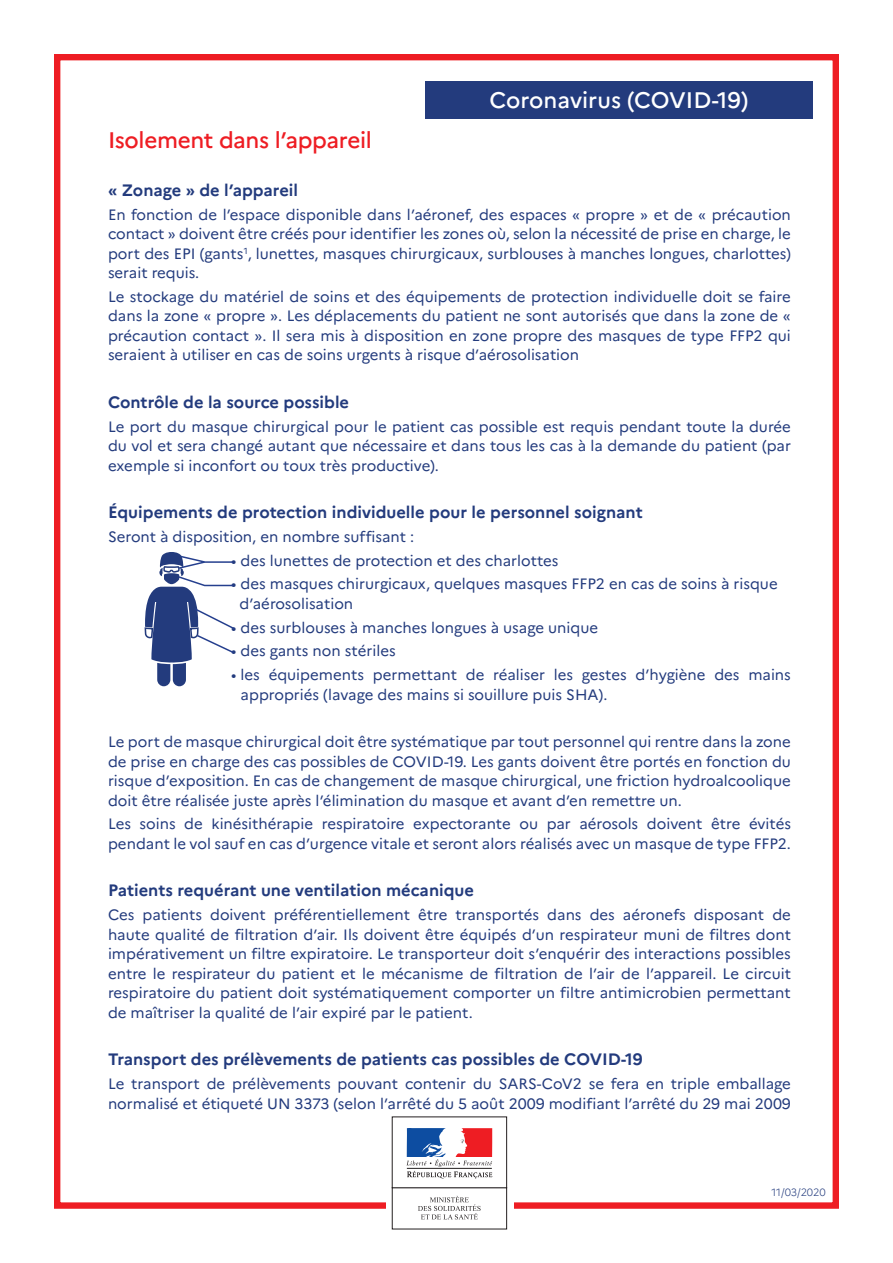
<style>
.page{position:relative;width:893px;height:1263px;background:#fff}
.page>*{position:absolute;margin:0;border:0;box-sizing:border-box;transform-origin:0 0}
.t1{font:500 22.5px "Marianne";letter-spacing:-.02em;color:#ee1d23}
.t2{font:500 22.5px "Marianne";color:#fff}
.t3{font:700 16.5px "Marianne";color:#233b7d}
.t4{font:15px/19.5px "Marianne";color:#233b7d;text-align:justify}
.t5{font:300 10.5px "Marianne";letter-spacing:-.01em;color:#233b7d}
</style>
<div class="page">
<div style="left:54px;top:54px;width:785px;height:1155px;border:6px solid #ee1d23"></div>
<div style="left:386px;top:1108px;width:128px;height:128px;background:#fff"></div>
<div style="left:392px;top:1187px;width:115px;height:42px;border:1px solid #231f20"></div>
<div style="left:392px;top:1116px;width:115px;height:72px;border:1px solid #231f20"></div>
<svg style="left:406px;top:1128px;width:86px;height:50px"></svg>
<svg style="left:418px;top:1196px;width:63px;height:23px"></svg>
<div style="left:425px;top:82px;width:388px;height:37px;background:#233b7d"></div>
<svg style="left:144px;top:552px;width:91px;height:134px"></svg>
<h1 class="t2" style="left:490px;top:87px;width:260px">Coronavirus (COVID-19)</h1>
<p class="t1" style="left:108px;top:127px;width:265px">Isolement dans l’appareil</p>
<p class="t3" style="left:108px;top:180px;width:192px">« Zonage » de l’appareil</p>
<p class="t4" style="left:108px;top:204px;width:684px">En fonction de l’espace disponible dans l’aéronef, des espaces « propre » et de « précaution contact » doivent être créés pour identifier les zones où, selon la nécessité de prise en charge, le port des EPI (gants<sup>1</sup>, lunettes, masques chirurgicaux, surblouses à manches longues, charlottes) serait requis.</p>
<p class="t4" style="left:108px;top:287px;width:684px">Le stockage du matériel de soins et des équipements de protection individuelle doit se faire dans la zone « propre ». Les déplacements du patient ne sont autorisés que dans la zone de « précaution contact ». Il sera mis à disposition en zone propre des masques de type FFP2 qui seraient à utiliser en cas de soins urgents à risque d’aérosolisation</p>
<p class="t3" style="left:108px;top:392px;width:243px">Contrôle de la source possible</p>
<p class="t4" style="left:108px;top:416px;width:684px">Le port du masque chirurgical pour le patient cas possible est requis pendant toute la durée du vol et sera changé autant que nécessaire et dans tous les cas à la demande du patient (par exemple si inconfort ou toux très productive).</p>
<p class="t3" style="left:108px;top:502px;width:536px">Équipements de protection individuelle pour le personnel soignant</p>
<p class="t4" style="left:108px;top:527px;width:308px">Seront à disposition, en nombre suffisant :</p>
<p class="t4" style="left:231px;top:550px;width:329px">• des lunettes de protection et des charlottes</p>
<p class="t4" style="left:239px;top:574px;width:540px;text-indent:-8px">• des masques chirurgicaux, quelques masques FFP2 en cas de soins à risque d’aérosolisation</p>
<p class="t4" style="left:231px;top:617px;width:368px">• des surblouses à manches longues à usage unique</p>
<p class="t4" style="left:231px;top:641px;width:166px">• des gants non stériles</p>
<p class="t4" style="left:241px;top:665px;width:552px;text-indent:-9px">• les équipements permettant de réaliser les gestes d’hygiène des mains appropriés (lavage des mains si souillure puis SHA).</p>
<p class="t4" style="left:108px;top:732px;width:684px">Le port de masque chirurgical doit être systématique par tout personnel qui rentre dans la zone de prise en charge des cas possibles de COVID-19. Les gants doivent être portés en fonction du risque d’exposition. En cas de changement de masque chirurgical, une friction hydroalcoolique doit être réalisée juste après l’élimination du masque et avant d’en remettre un.</p>
<p class="t4" style="left:108px;top:814px;width:684px">Les soins de kinésithérapie respiratoire expectorante ou par aérosols doivent être évités pendant le vol sauf en cas d’urgence vitale et seront alors réalisés avec un masque de type FFP2.</p>
<p class="t3" style="left:108px;top:880px;width:368px">Patients requérant une ventilation mécanique</p>
<p class="t4" style="left:108px;top:905px;width:684px">Ces patients doivent préférentiellement être transportés dans des aéronefs disposant de haute qualité de filtration d’air. Ils doivent être équipés d’un respirateur muni de filtres dont impérativement un filtre expiratoire. Le transporteur doit s’enquérir des interactions possibles entre le respirateur du patient et le mécanisme de filtration de l’air de l’appareil. Le circuit respiratoire du patient doit systématiquement comporter un filtre antimicrobien permettant de maîtriser la qualité de l’air expiré par le patient.</p>
<p class="t3" style="left:108px;top:1049px;width:536px">Transport des prélèvements de patients cas possibles de COVID-19</p>
<p class="t4" style="left:108px;top:1074px;width:684px">Le transport de prélèvements pouvant contenir du SARS-CoV2 se fera en triple emballage normalisé et étiqueté UN 3373 (selon l’arrêté du 5 août 2009 modifiant l’arrêté du 29 mai 2009</p>
<p class="t5" style="left:771px;top:1186px;width:56px">11/03/2020</p>
</div>
